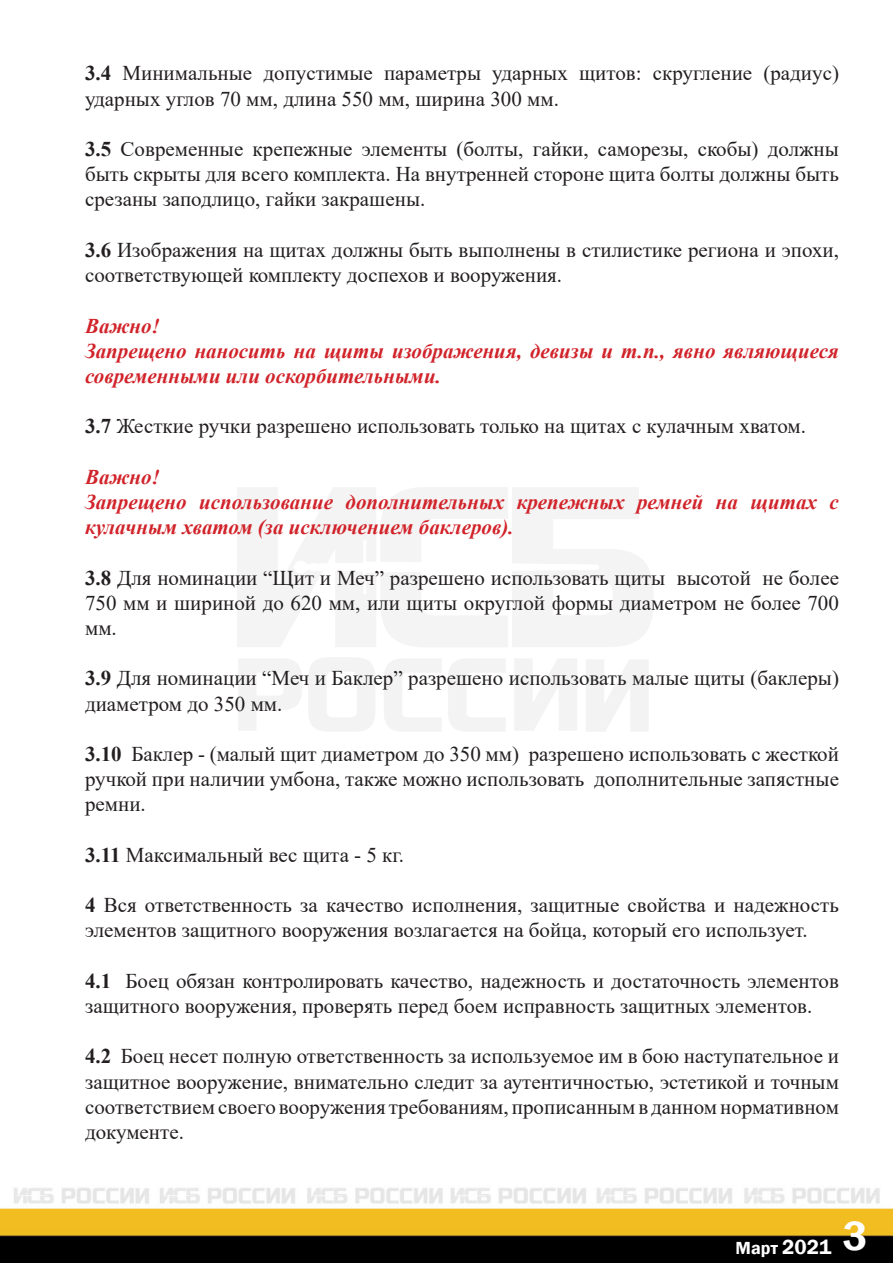
<style>
.page{position:relative;width:893px;height:1263px;background:#fff}
.page>*{position:absolute;margin:0;border:0;box-sizing:border-box;transform-origin:0 0}
.t1{font:21px/25.2px "Times New Roman";color:#231f20}
.t2{font:italic 700 21px/25.2px "Times New Roman";color:#d1232a}
.t3{font:600 18px "Franklin Gothic";color:#fff}
.s1{font-weight:700}
.s2{font-size:21px}
</style>
<div class="page">
<img style="left:0;top:1187px;width:893px;height:76px">
<p class="t1" style="left:85px;top:60px;width:755px"><span class="s1">3.4</span> Минимальные допустимые параметры ударных щитов: скругление (радиус) ударных углов 70 мм, длина 550 мм, ширина 300 мм.</p>
<p class="t1" style="left:85px;top:136px;width:755px;text-align:justify"><span class="s1">3.5</span> Современные крепежные элементы (болты, гайки, саморезы, скобы) должны быть скрыты для всего комплекта. На внутренней стороне щита болты должны быть срезаны заподлицо, гайки закрашены.</p>
<p class="t1" style="left:85px;top:237px;width:755px"><span class="s1">3.6</span> Изображения на щитах должны быть выполнены в стилистике региона и эпохи, соответствующей комплекту доспехов и вооружения.</p>
<p class="t2" style="left:85px;top:312px;width:76px">Важно!</p>
<p class="t2" style="left:85px;top:337px;width:755px">Запрещено наносить на щиты изображения, девизы и т.п., явно являющиеся современными или оскорбительными.</p>
<p class="t1" style="left:85px;top:413px;width:722px"><span class="s1">3.7</span> Жесткие ручки разрешено использовать только на щитах с кулачным хватом.</p>
<p class="t2" style="left:85px;top:463px;width:76px">Важно!</p>
<p class="t2" style="left:85px;top:489px;width:755px">Запрещено использование дополнительных крепежных ремней на щитах с кулачным хватом (за исключением баклеров).</p>
<p class="t1" style="left:85px;top:564px;width:755px;text-align:justify"><span class="s1">3.8</span> Для номинации “Щит и Меч” разрешено использовать щиты высотой не более 750 мм и шириной до 620 мм, или щиты округлой формы диаметром не более 700 мм.</p>
<p class="t1" style="left:85px;top:665px;width:755px"><span class="s1">3.9</span> Для номинации “Меч и Баклер” разрешено использовать малые щиты (баклеры) диаметром до 350 мм.</p>
<p class="t1" style="left:85px;top:741px;width:755px;text-align:justify"><span class="s1">3.10</span> Баклер - (малый щит диаметром до 350 мм) разрешено использовать с жесткой ручкой при наличии умбона, также можно использовать дополнительные запястные ремни.</p>
<p class="t1" style="left:85px;top:841px;width:320px"><span class="s1">3.11</span> Максимальный вес щита - 5 кг.</p>
<p class="t1" style="left:85px;top:892px;width:755px"><span class="s1">4</span> Вся ответственность за качество исполнения, защитные свойства и надежность элементов защитного вооружения возлагается на бойца, который его использует.</p>
<p class="t1" style="left:85px;top:967px;width:755px"><span class="s1">4.1</span> Боец обязан контролировать качество, надежность и достаточность элементов защитного вооружения, проверять перед боем исправность защитных элементов.</p>
<p class="t1" style="left:85px;top:1043px;width:755px;text-align:justify"><span class="s1">4.2</span> Боец несет полную ответственность за используемое им в бою наступательное и защитное вооружение, внимательно следит за аутентичностью, эстетикой и точным соответствием своего вооружения требованиям, прописанным в данном нормативном документе.</p>
<p class="t3" style="left:736px;top:1237px;width:133px">Март <span class="s2">2021</span> <sup>3</sup></p>
</div>
